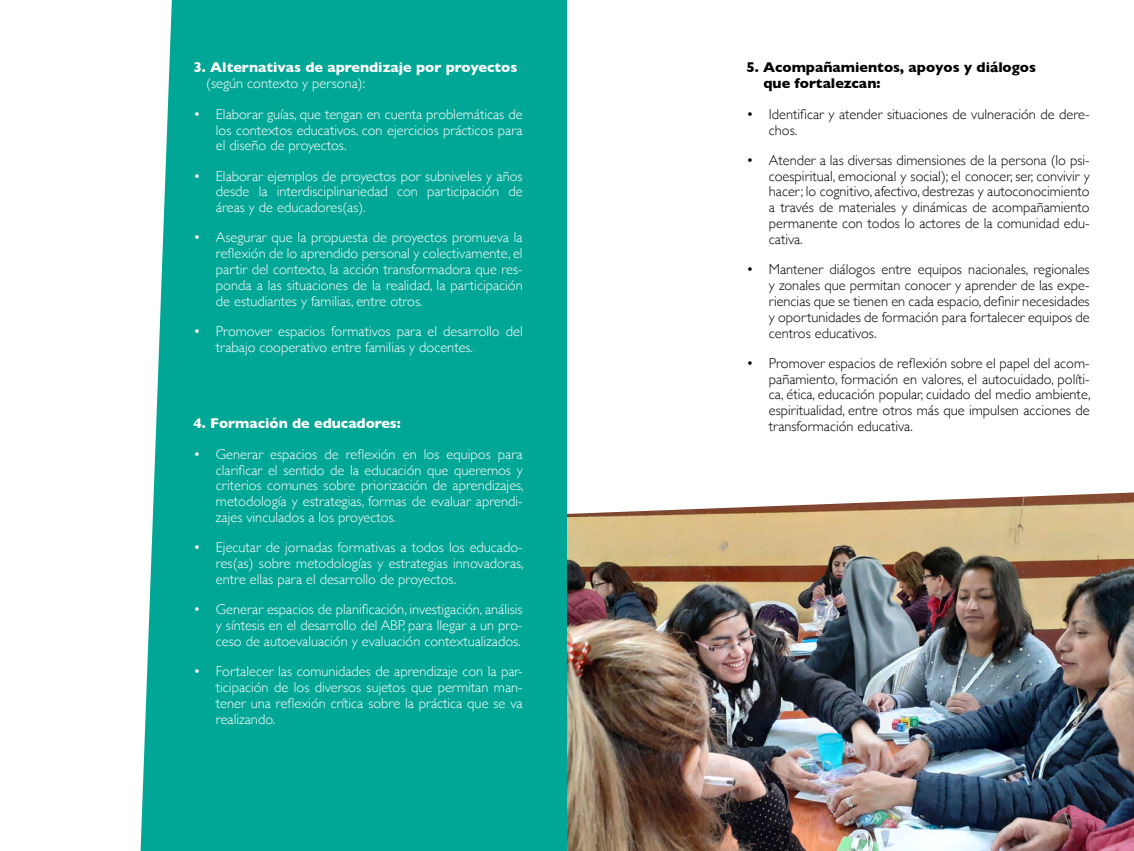
<style>
.page{position:relative;width:1134px;height:851px;background:#fff}
.page>*{position:absolute;margin:0;border:0;box-sizing:border-box;transform-origin:0 0}
.t1{font:300 14.38px/15.9px "Gill Sans";color:#fff;text-align:justify}
.t2{font:300 14.38px/15.9px "Gill Sans";color:#000;text-align:justify}
.t3{font:700 14.38px "Gill Sans";color:#fff}
.t4{font:700 14.38px/15.9px "Gill Sans";color:#000}
</style>
<div class="page">
<div style="left:0;top:0;width:567px;height:850px;background:#00a696"></div>
<svg style="left:0;top:0;width:172px;height:850px;fill:#fff"></svg>
<img style="left:567px;top:492px;width:567px;height:358px">
<p class="t3" style="left:193px;top:56px;width:325px">3. Alternativas de aprendizaje por proyectos</p>
<p class="t1" style="left:206px;top:74px;width:161px">(según contexto y persona):</p>
<p class="t1" style="left:216px;top:105px;width:308px;text-indent:-22px">• Elaborar guías, que tengan en cuenta problemáticas de los contextos educativos, con ejercicios prácticos para el diseño de proyectos.</p>
<p class="t1" style="left:216px;top:167px;width:308px;text-indent:-22px">• Elaborar ejemplos de proyectos por subniveles y años desde la interdisciplinariedad con participación de áreas y de educadores(as).</p>
<p class="t1" style="left:216px;top:229px;width:308px;text-indent:-22px">• Asegurar que la propuesta de proyectos promueva la reflexión de lo aprendido personal y colectivamente, el partir del contexto, la acción transformadora que res&shy;ponda a las situaciones de la realidad, la participación de estudiantes y familias, entre otros.</p>
<p class="t1" style="left:216px;top:322px;width:308px;text-indent:-22px">• Promover espacios formativos para el desarrollo del trabajo cooperativo entre familias y docentes.</p>
<p class="t3" style="left:193px;top:411px;width:209px">4. Formación de educadores:</p>
<p class="t1" style="left:216px;top:445px;width:309px;text-indent:-22px">• Generar espacios de reflexión en los equipos para clarificar el sentido de la educación que queremos y criterios comunes sobre priorización de aprendizajes, metodología y estrategias, formas de evaluar aprendi&shy;zajes vinculados a los proyectos.</p>
<p class="t1" style="left:216px;top:539px;width:309px;text-indent:-22px">• Ejecutar de jornadas formativas a todos los educado&shy;res(as) sobre metodologías y estrategias innovadoras, entre ellas para el desarrollo de proyectos.</p>
<p class="t1" style="left:216px;top:600px;width:308px;text-indent:-22px">• Generar espacios de planificación, investigación, análisis y síntesis en el desarrollo del ABP, para llegar a un pro&shy;ceso de autoevaluación y evaluación contextualizados.</p>
<p class="t1" style="left:216px;top:662px;width:308px;text-indent:-22px">• Fortalecer las comunidades de aprendizaje con la par&shy;ticipación de los diversos sujetos que permitan man&shy;tener una reflexión crítica sobre la práctica que se va realizando.</p>
<p class="t4" style="left:763px;top:59px;width:274px;text-indent:-17px">5. Acompañamientos, apoyos y diálogos que fortalezcan:</p>
<p class="t2" style="left:769px;top:105px;width:322px;text-indent:-22px">• Identificar y atender situaciones de vulneración de dere&shy;chos.</p>
<p class="t2" style="left:769px;top:151px;width:322px;text-indent:-22px">• Atender a las diversas dimensiones de la persona (lo psi&shy;coespiritual, emocional y social); el conocer, ser, convivir y hacer; lo cognitivo, afectivo, destrezas y autoconocimiento a través de materiales y dinámicas de acompañamiento permanente con todos lo actores de la comunidad edu&shy;cativa.</p>
<p class="t2" style="left:769px;top:261px;width:322px;text-indent:-22px">• Mantener diálogos entre equipos nacionales, regionales y zonales que permitan conocer y aprender de las expe&shy;riencias que se tienen en cada espacio, definir necesidades y oportunidades de formación para fortalecer equipos de centros educativos.</p>
<p class="t2" style="left:769px;top:354px;width:323px;text-indent:-22px">• Promover espacios de reflexión sobre el papel del acom&shy;pañamiento, formación en valores, el autocuidado, políti&shy;ca, ética, educación popular, cuidado del medio ambiente, espiritualidad, entre otros más que impulsen acciones de transformación educativa.</p>
</div>
